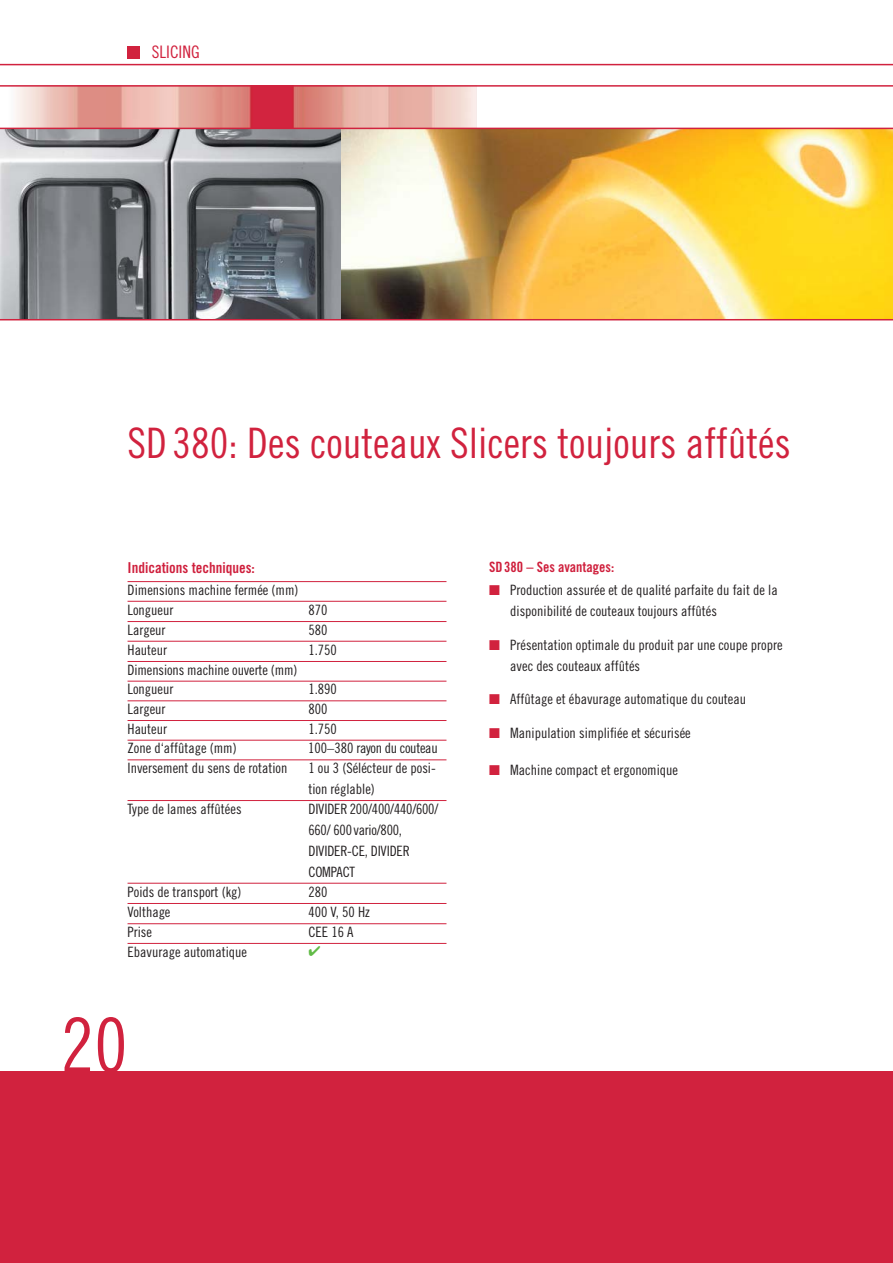
<style>
.page{position:relative;width:893px;height:1263px;background:#fff}
.page>*{position:absolute;margin:0;border:0;box-sizing:border-box;transform-origin:0 0}
.t1{font:75px "Trade Gothic Cond Eighteen";color:#d1223e}
.t2{font:42px "Trade Gothic Cond Eighteen";color:#d1223e}
.t3{font:17.25px "Trade Gothic Cond Eighteen";color:#d1223e}
.t4{font:15px "Trade Gothic Bold Cond Twenty";color:#cf1f3c}
.t5{font:14.25px/21px "Trade Gothic Cond Eighteen";color:#231f20}
.t6{font:14.25px "Trade Gothic Cond Eighteen";letter-spacing:-.02em;color:#231f20}
.t7{font:14.25px "Trade Gothic Bold Cond Twenty";color:#cf1f3c}
</style>
<div class="page">
<img style="left:0;top:87px;width:477px;height:41px">
<div style="left:0;top:1072px;width:893px;height:191px;background:#d1223e"></div>
<hr style="left:0;top:64px;width:893px;height:1px;background:#d1223e">
<hr style="left:0;top:85px;width:893px;height:2px;background:#d1223e">
<div style="left:128px;top:46px;width:12px;height:13px;background:#d1223e"></div>
<hr style="left:128px;top:581px;width:318px;height:1px;background:#d1223e">
<hr style="left:128px;top:601px;width:318px;height:1px;background:#d1223e">
<hr style="left:128px;top:621px;width:318px;height:1px;background:#d1223e">
<hr style="left:128px;top:641px;width:318px;height:1px;background:#d1223e">
<hr style="left:128px;top:661px;width:318px;height:1px;background:#d1223e">
<hr style="left:128px;top:681px;width:318px;height:1px;background:#d1223e">
<hr style="left:128px;top:700px;width:318px;height:1px;background:#d1223e">
<hr style="left:128px;top:720px;width:318px;height:1px;background:#d1223e">
<hr style="left:128px;top:740px;width:318px;height:1px;background:#d1223e">
<hr style="left:128px;top:759px;width:318px;height:1px;background:#d1223e">
<hr style="left:128px;top:800px;width:318px;height:1px;background:#d1223e">
<hr style="left:128px;top:883px;width:318px;height:1px;background:#d1223e">
<hr style="left:128px;top:903px;width:318px;height:1px;background:#d1223e">
<hr style="left:128px;top:923px;width:318px;height:1px;background:#d1223e">
<hr style="left:128px;top:943px;width:180px;height:1px;background:#d1223e">
<hr style="left:308px;top:943px;width:138px;height:1px;background:#d1223e">
<img style="left:0;top:129px;width:893px;height:190px">
<hr style="left:0;top:128px;width:893px;height:1px;background:#d1223e">
<hr style="left:0;top:319px;width:893px;height:1px;background:#d1223e">
<p class="t3" style="left:152px;top:46px;width:49px">SLICING</p>
<h2 class="t2" style="left:128px;top:428px;width:665px">SD 380: Des couteaux Slicers toujours affûtés</h2>
<p class="t4" style="left:128px;top:562px;width:129px">Indications techniques:</p>
<p class="t5" style="left:128px;top:581px;width:172px;line-height:19.6px">Dimensions machine fermée (mm)<br>Longueur</p>
<p class="t5" style="left:308px;top:600px;width:20px">870</p>
<p class="t5" style="left:128px;top:620px;width:39px">Largeur</p>
<p class="t5" style="left:308px;top:620px;width:20px">580</p>
<p class="t5" style="left:128px;top:640px;width:41px">Hauteur</p>
<p class="t5" style="left:308px;top:640px;width:30px">1.750</p>
<p class="t5" style="left:128px;top:661px;width:171px;line-height:19.6px">Dimensions machine ouverte (mm)<br>Longueur</p>
<p class="t5" style="left:308px;top:680px;width:30px">1.890</p>
<p class="t5" style="left:128px;top:700px;width:39px">Largeur</p>
<p class="t5" style="left:308px;top:700px;width:20px">800</p>
<p class="t5" style="left:128px;top:719px;width:41px">Hauteur</p>
<p class="t5" style="left:308px;top:719px;width:30px">1.750</p>
<p class="t5" style="left:128px;top:739px;width:111px">Zone d‘affûtage (mm)</p>
<p class="t6" style="left:308px;top:743px;width:131px">100–380 rayon du couteau</p>
<p class="t5" style="left:128px;top:759px;width:161px">Inversement du sens de rotation</p>
<p class="t5" style="left:308px;top:759px;width:129px">1 ou 3 (Sélécteur de posi&shy;tion réglable)</p>
<p class="t5" style="left:128px;top:799px;width:115px">Type de lames affûtées</p>
<p class="t5" style="left:308px;top:799px;width:131px">DIVIDER 200/400/440/600/<br>660/ 600 vario/800,<br>DIVIDER-CE, DIVIDER<br>COMPACT</p>
<p class="t5" style="left:128px;top:882px;width:115px">Poids de transport (kg)</p>
<p class="t5" style="left:308px;top:882px;width:20px">280</p>
<p class="t5" style="left:128px;top:902px;width:44px">Volthage</p>
<p class="t5" style="left:308px;top:902px;width:63px">400 V, 50 Hz</p>
<p class="t5" style="left:128px;top:923px;width:26px">Prise</p>
<p class="t5" style="left:308px;top:923px;width:47px">CEE 16 A</p>
<p class="t5" style="left:128px;top:942px;width:121px">Ebavurage automatique</p>
<h1 class="t1" style="left:61px;top:1018px;width:68px">20</h1>
<p class="t7" style="left:489px;top:562px;width:127px">SD 380 – Ses avantages:</p>
<p class="t5" style="left:510px;top:580px;width:269px">Production assurée et de qualité parfaite du fait de la disponibilité de couteaux toujours affûtés</p>
<p class="t5" style="left:510px;top:635px;width:274px">Présentation optimale du produit par une coupe propre avec des couteaux affûtés</p>
<p class="t5" style="left:510px;top:690px;width:237px">Affûtage et ébavurage automatique du couteau</p>
<p class="t5" style="left:510px;top:724px;width:182px">Manipulation simplifiée et sécurisée</p>
<p class="t5" style="left:510px;top:760px;width:169px">Machine compact et ergonomique</p>
</div>
